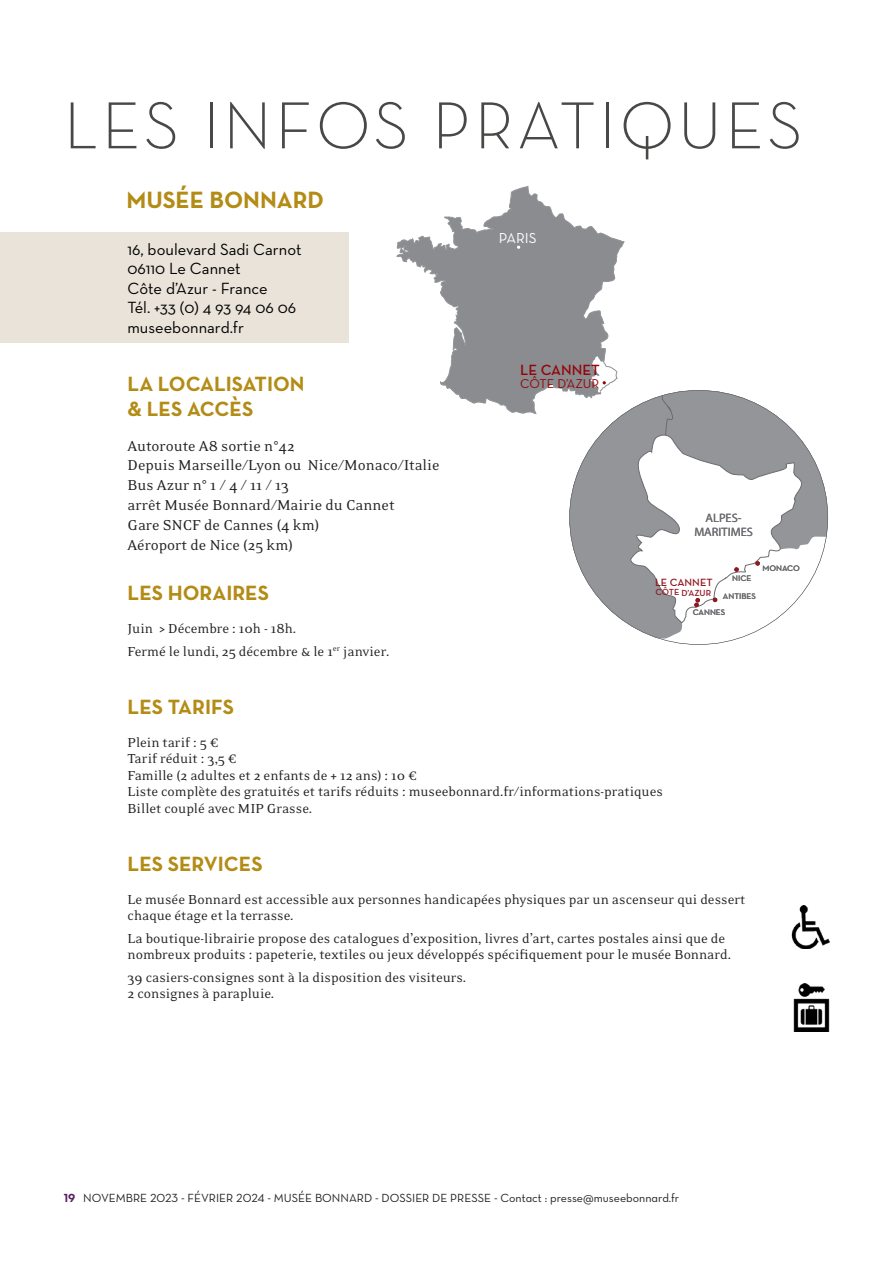
<style>
.page{position:relative;width:893px;height:1263px;background:#fff}
.page>*{position:absolute;margin:0;border:0;box-sizing:border-box;transform-origin:0 0}
.t1{font:67.5px "Neutraface Text Light Alt";letter-spacing:.05em;color:#4a4846}
.t2{font:700 24px "Neutraface Text";color:#b38c16}
.t3{font:700 21px/25.2px "Neutraface Text";color:#b38c16}
.t4{font:16.5px/19.8px "Eidetic Neo OT";color:#231f20}
.t5{font:16.5px/19.5px "Neutraface Text";color:#000}
.t6{font:15px/16.5px "Eidetic Neo OT";color:#231f20}
.t7{font:600 15px "Neutraface Text";color:#940408}
.t8{font:14.7px "Neutraface Text Book Alt";letter-spacing:-.005em;color:#fff}
.t9{font:13.05px "Neutraface Text";letter-spacing:-.005em;color:#940408}
.t10{font:12.15px/14.7px "Myriad Pro";color:#6c6d70;text-align:center}
.t11{font:12px "Neutraface Text Book Alt";color:#231f20}
.t12{font:600 10.65px "Neutraface Text";color:#901820}
.t13{font:600 9px "Neutraface Text";letter-spacing:-.005em;color:#901820}
.t14{font:600 8.25px/15.9px "Neutraface Text";color:#6c6d70}
.s1{font-family:"Neutraface Text Bold Alt";color:#591c63}
</style>
<div class="page">
<div style="left:0;top:232px;width:349px;height:110px;background:#e9e3da"></div>
<svg style="left:396px;top:186px;width:228px;height:228px"></svg>
<svg style="left:569px;top:390px;width:259px;height:255px"></svg>
<svg style="left:630px;top:390px;width:174px;height:233px"></svg>
<img style="left:791px;top:905px;width:38px;height:43px">
<img style="left:793px;top:984px;width:36px;height:48px">
<h1 class="t1" style="left:64px;top:83px;width:740px">LES INFOS PRATIQUES</h1>
<h2 class="t2" style="left:126px;top:184px;width:199px">MUSÉE BONNARD</h2>
<p class="t5" style="left:128px;top:239px;width:176px">16, boulevard Sadi Carnot<br>06110 Le Cannet<br>Côte d’Azur - France<br>Tél. +33 (0) 4 93 94 06 06 museebonnard.fr</p>
<p class="t8" style="left:499px;top:229px;width:39px">PARIS</p>
<h3 class="t3" style="left:128px;top:371px;width:179px">LA LOCALISATION &amp; LES ACCÈS</h3>
<p class="t4" style="left:128px;top:436px;width:314px">Autoroute A8 sortie n°42<br>Depuis Marseille/Lyon ou Nice/Monaco/Italie<br>Bus Azur n° 1 / 4 / 11 / 13<br>arrêt Musée Bonnard/Mairie du Cannet<br>Gare SNCF de Cannes (4 km)<br>Aéroport de Nice (25 km)</p>
<h3 class="t3" style="left:128px;top:580px;width:143px">LES HORAIRES</h3>
<p class="t6" style="left:128px;top:618px;width:263px;line-height:22.5px">Juin &gt; Décembre : 10h - 18h.<br>Fermé le lundi, 25 décembre &amp; le 1<sup>er</sup> janvier.</p>
<p class="t7" style="left:520px;top:360px;width:81px">LE CANNET</p>
<p class="t9" style="left:520px;top:376px;width:81px">CÔTE D’AZUR</p>
<p class="t10" style="left:694px;top:510px;width:60px">ALPES-<br>MARITIMES</p>
<p class="t14" style="left:762px;top:560px;width:39px">MONACO</p>
<p class="t14" style="left:732px;top:570px;width:21px">NICE</p>
<p class="t12" style="left:655px;top:576px;width:59px">LE CANNET</p>
<p class="t13" style="left:655px;top:587px;width:57px">CÔTE D’AZUR</p>
<p class="t14" style="left:693px;top:588px;width:65px;text-indent:30px">ANTIBES<br>CANNES</p>
<h3 class="t3" style="left:128px;top:694px;width:108px">LES TARIFS</h3>
<p class="t6" style="left:128px;top:734px;width:537px">Plein tarif : 5 €<br>Tarif réduit : 3,5 €<br>Famille (2 adultes et 2 enfants de + 12 ans) : 10 €<br>Liste complète des gratuités et tarifs réduits : museebonnard.fr/informations-pratiques Billet couplé avec MIP Grasse.</p>
<h3 class="t3" style="left:128px;top:851px;width:137px">LES SERVICES</h3>
<p class="t6" style="left:128px;top:891px;width:619px">Le musée Bonnard est accessible aux personnes handicapées physiques par un ascenseur qui dessert chaque étage et la terrasse.</p>
<p class="t6" style="left:128px;top:930px;width:605px">La boutique-librairie propose des catalogues d’exposition, livres d’art, cartes postales ainsi que de nombreux produits : papeterie, textiles ou jeux développés spécifiquement pour le musée Bonnard.</p>
<p class="t6" style="left:128px;top:969px;width:340px">39 casiers-consignes sont à la disposition des visiteurs.<br>2 consignes à parapluie.</p>
<p class="t11" style="left:64px;top:1191px;width:617px"><span class="s1">19</span> NOVEMBRE 2023 - FÉVRIER 2024 - MUSÉE BONNARD - DOSSIER DE PRESSE - Contact : presse@museebonnard.fr</p>
</div>
